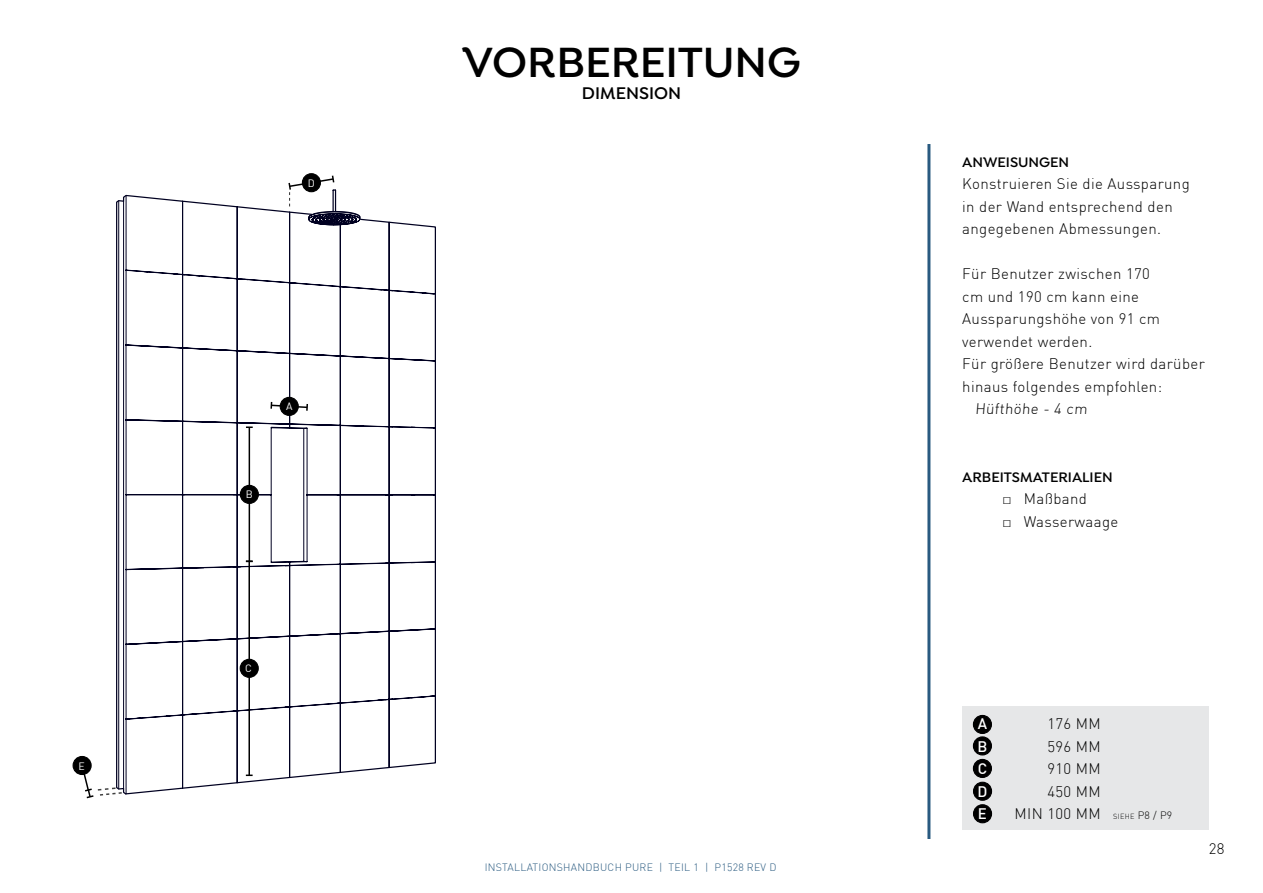
<style>
.page{position:relative;width:1263px;height:893px;background:#fff}
.page>*{position:absolute;margin:0;border:0;box-sizing:border-box;transform-origin:0 0}
.t1{font:600 45px "Isidora";color:#000}
.t2{font:600 18px "Isidora";color:#000}
.t3{font:300 15px/22.5px "DIN";letter-spacing:.025em;color:#000}
.t4{font:500 15px/22.5px "DIN";color:#fff;text-align:justify}
.t5{font:600 14.7px "Isidora";color:#000}
.t6{font:300 10.5px "DIN";letter-spacing:.025em;color:#295a80}
.t7{font:10.5px "DIN";color:#fff}
.t8{font:300 7.35px "DIN";letter-spacing:.035em;color:#000}
.s1{font-family:"Times New Roman";font-weight:400}
.s2{font-size:10.5px}
</style>
<div class="page">
<hr style="left:927px;top:144px;width:3px;height:695px;background:#295a80">
<svg style="left:116px;top:194px;width:320px;height:601px"></svg>
<svg style="left:270px;top:402px;width:39px;height:9px"></svg>
<hr style="left:249px;top:427px;width:1px;height:134px;background:#000">
<svg style="left:246px;top:426px;width:7px;height:2px"></svg>
<hr style="left:248px;top:561px;width:2px;height:214px;background:#000">
<svg style="left:246px;top:774px;width:7px;height:2px"></svg>
<div style="left:302px;top:173px;width:19px;height:19px;border:1px solid #000;border-radius:50%"></div>
<div style="left:73px;top:756px;width:18px;height:18px;background:#000;border-radius:50%"></div>
<div style="left:73px;top:756px;width:19px;height:19px;border:1px solid #000;border-radius:50%"></div>
<div style="left:280px;top:397px;width:18px;height:18px;background:#000;border-radius:50%"></div>
<div style="left:280px;top:397px;width:19px;height:19px;border:1px solid #000;border-radius:50%"></div>
<div style="left:240px;top:485px;width:18px;height:18px;background:#000;border-radius:50%"></div>
<div style="left:240px;top:485px;width:19px;height:19px;border:1px solid #000;border-radius:50%"></div>
<div style="left:240px;top:659px;width:18px;height:18px;background:#000;border-radius:50%"></div>
<div style="left:240px;top:659px;width:19px;height:19px;border:1px solid #000;border-radius:50%"></div>
<svg style="left:287px;top:174px;width:74px;height:52px"></svg>
<svg style="left:80px;top:763px;width:43px;height:36px"></svg>
<div style="left:962px;top:706px;width:247px;height:124px;background:#e6e7e8"></div>
<div style="left:973px;top:782px;width:18px;height:18px;background:#000;border-radius:50%"></div>
<div style="left:973px;top:782px;width:19px;height:19px;border:1px solid #000;border-radius:50%"></div>
<div style="left:973px;top:737px;width:18px;height:18px;background:#000;border-radius:50%"></div>
<div style="left:973px;top:736px;width:19px;height:19px;border:1px solid #000;border-radius:50%"></div>
<div style="left:973px;top:715px;width:18px;height:18px;background:#000;border-radius:50%"></div>
<div style="left:973px;top:715px;width:19px;height:19px;border:1px solid #000;border-radius:50%"></div>
<div style="left:973px;top:805px;width:18px;height:18px;background:#000;border-radius:50%"></div>
<div style="left:973px;top:804px;width:19px;height:19px;border:1px solid #000;border-radius:50%"></div>
<div style="left:973px;top:759px;width:18px;height:18px;background:#000;border-radius:50%"></div>
<div style="left:973px;top:759px;width:19px;height:19px;border:1px solid #000;border-radius:50%"></div>
<p class="t7" style="left:78px;top:759px;width:8px">E</p>
<p class="t7" style="left:308px;top:176px;width:9px">D</p>
<p class="t7" style="left:246px;top:488px;width:9px">B</p>
<p class="t7" style="left:286px;top:400px;width:8px">A</p>
<p class="t7" style="left:245px;top:662px;width:8px">C</p>
<h1 class="t1" style="left:462px;top:35px;width:340px">VORBEREITUNG</h1>
<p class="t2" style="left:582px;top:82px;width:101px">DIMENSION</p>
<p class="t6" style="left:485px;top:861px;width:293px">INSTALLATIONSHANDBUCH PURE | TEIL 1 | P1528 REV D</p>
<p class="t5" style="left:962px;top:153px;width:109px">ANWEISUNGEN</p>
<p class="t3" style="left:962px;top:172px;width:229px">Konstruieren Sie die Aussparung in der Wand entsprechend den angegebenen Abmessungen.</p>
<p class="t3" style="left:962px;top:262px;width:189px">Für Benutzer zwischen 170</p>
<p class="t3" style="left:962px;top:285px;width:178px">cm und 190 cm kann eine</p>
<p class="t3" style="left:962px;top:307px;width:199px">Aussparungshöhe von 91 cm</p>
<p class="t3" style="left:962px;top:330px;width:132px">verwendet werden.</p>
<p class="t3" style="left:962px;top:352px;width:244px">Für größere Benutzer wird darüber</p>
<p class="t3" style="left:962px;top:375px;width:201px">hinaus folgendes empfohlen:</p>
<p class="t3" style="left:975px;top:397px;width:115px">Hüfthöhe - 4 cm</p>
<p class="t5" style="left:962px;top:468px;width:152px">ARBEITSMATERIALIEN</p>
<p class="t3" style="left:1002px;top:487px;width:86px"><span class="s1">□</span> Maßband</p>
<p class="t3" style="left:1002px;top:510px;width:117px"><span class="s1">□</span> Wasserwaage</p>
<p class="t4" style="left:977px;top:712px;width:11px">A B C D E</p>
<p class="t3" style="left:1015px;top:712px;width:88px;text-align:right">176 MM<br>596 MM<br>910 MM<br>450 MM<br>MIN 100 MM</p>
<p class="t8" style="left:1113px;top:812px;width:61px">SIEHE <span class="s2">P8 / P9</span></p>
<p class="t3" style="left:1209px;top:837px;width:17px">28</p>
</div>
